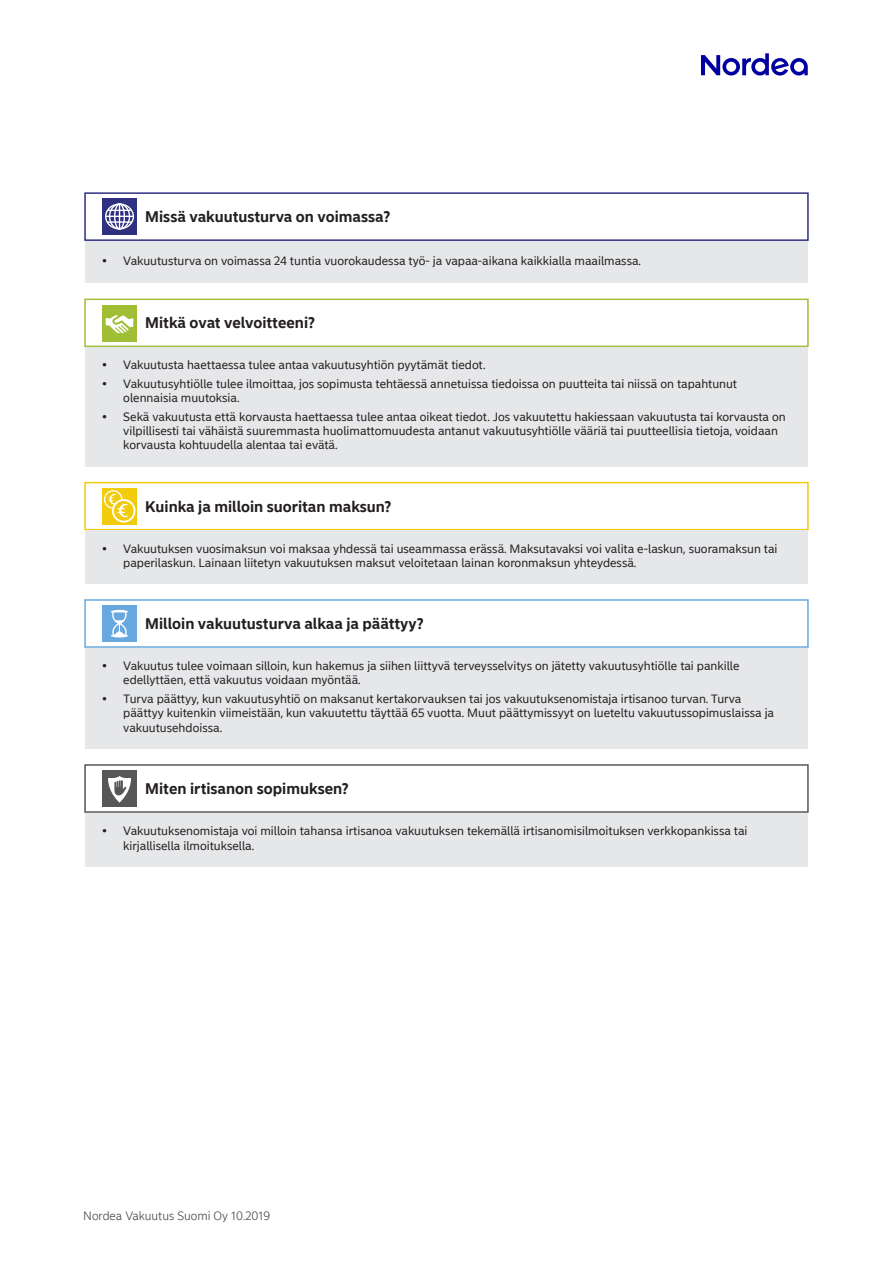
<style>
.page{position:relative;width:893px;height:1263px;background:#fff}
.page>*{position:absolute;margin:0;border:0;box-sizing:border-box;transform-origin:0 0}
.Laatikko_otsikko__H3{font:700 15px "Nordea Sans Small";color:#231f20}
.Cover_subhead__H3{font:700 15px "Nordea Sans Small";color:#231f20}
.t1{font:12px/14.4px "Nordea Sans Small";color:#231f20}
.t2{font:300 12px "Nordea Sans Small";color:#474748}
</style>
<div class="page">
<svg style="left:701px;top:53px;width:107px;height:23px"></svg>
<div style="left:84px;top:192px;width:725px;height:49px;border:2px solid #2f3080"></div>
<div style="left:85px;top:241px;width:723px;height:42px;background:#e6e7e9"></div>
<div style="left:84px;top:299px;width:725px;height:48px;border:2px solid #a0bf36"></div>
<div style="left:85px;top:347px;width:723px;height:119px;background:#e6e7e9"></div>
<div style="left:84px;top:482px;width:725px;height:48px;border:2px solid #f2cb0a"></div>
<div style="left:85px;top:531px;width:723px;height:53px;background:#e6e7e9"></div>
<div style="left:84px;top:599px;width:725px;height:49px;border:2px solid #69a8de"></div>
<div style="left:85px;top:648px;width:723px;height:101px;background:#e6e7e9"></div>
<div style="left:84px;top:764px;width:725px;height:49px;border:2px solid #575755"></div>
<div style="left:85px;top:813px;width:723px;height:54px;background:#e6e7e9"></div>
<div style="left:102px;top:199px;width:35px;height:36px;background:#2f3080"></div>
<div style="left:105px;top:203px;width:29px;height:26px;border:1px solid #fff;border-radius:50%"></div>
<div style="left:109px;top:203px;width:21px;height:26px;border:1px solid #fff;border-radius:50%"></div>
<div style="left:114px;top:203px;width:11px;height:26px;border:1px solid #fff;border-radius:50%"></div>
<svg style="left:106px;top:204px;width:27px;height:26px"></svg>
<div style="left:102px;top:305px;width:35px;height:36px;background:#a0bf36"></div>
<svg style="left:106px;top:315px;width:28px;height:19px"></svg>
<div style="left:102px;top:488px;width:35px;height:36px;background:#f2cb0a"></div>
<div style="left:104px;top:490px;width:18px;height:19px;border:1px solid #fff;border-radius:50%"></div>
<svg style="left:113px;top:500px;width:22px;height:22px"></svg>
<div style="left:112px;top:499px;width:23px;height:24px;border:2px solid #fff;border-radius:50%"></div>
<svg style="left:107px;top:493px;width:22px;height:25px"></svg>
<div style="left:102px;top:605px;width:35px;height:37px;background:#69a8de"></div>
<svg style="left:111px;top:610px;width:17px;height:28px"></svg>
<div style="left:102px;top:770px;width:35px;height:37px;background:#575755"></div>
<svg style="left:108px;top:776px;width:23px;height:26px"></svg>
<h3 class="Cover_subhead__H3" style="left:145px;top:208px;width:246px">Missä vakuutusturva on voimassa?</h3>
<p class="t1" style="left:102px;top:254px;width:541px">• Vakuutusturva on voimassa 24 tuntia vuorokaudessa työ- ja vapaa-aikana kaikkialla maailmassa.</p>
<h3 class="Laatikko_otsikko__H3" style="left:145px;top:314px;width:171px">Mitkä ovat velvoitteeni?</h3>
<p class="t1" style="left:102px;top:358px;width:385px">• Vakuutusta haettaessa tulee antaa vakuutusyhtiön pyytämät tiedot.</p>
<p class="t1" style="left:123px;top:376px;width:615px;text-indent:-21px">• Vakuutusyhtiölle tulee ilmoittaa, jos sopimusta tehtäessä annetuissa tiedoissa on puutteita tai niissä on tapahtunut olennaisia muutoksia.</p>
<p class="t1" style="left:123px;top:409px;width:664px;text-indent:-21px">• Sekä vakuutusta että korvausta haettaessa tulee antaa oikeat tiedot. Jos vakuutettu hakiessaan vakuutusta tai korvausta on vilpillisesti tai vähäistä suuremmasta huolimattomuudesta antanut vakuutusyhtiölle vääriä tai puutteellisia tietoja, voidaan korvausta kohtuudella alentaa tai evätä.</p>
<h3 class="Laatikko_otsikko__H3" style="left:145px;top:497px;width:248px">Kuinka ja milloin suoritan maksun?</h3>
<p class="t1" style="left:123px;top:541px;width:656px;text-indent:-21px">• Vakuutuksen vuosimaksun voi maksaa yhdessä tai useammassa erässä. Maksutavaksi voi valita e-laskun, suoramaksun tai paperilaskun. Lainaan liitetyn vakuutuksen maksut veloitetaan lainan koronmaksun yhteydessä.</p>
<h3 class="Laatikko_otsikko__H3" style="left:145px;top:615px;width:280px">Milloin vakuutusturva alkaa ja päättyy?</h3>
<p class="t1" style="left:123px;top:659px;width:618px;text-indent:-21px">• Vakuutus tulee voimaan silloin, kun hakemus ja siihen liittyvä terveysselvitys on jätetty vakuutusyhtiölle tai pankille edellyttäen, että vakuutus voidaan myöntää.</p>
<p class="t1" style="left:123px;top:692px;width:652px;text-indent:-21px">• Turva päättyy, kun vakuutusyhtiö on maksanut kertakorvauksen tai jos vakuutuksenomistaja irtisanoo turvan. Turva päättyy kuitenkin viimeistään, kun vakuutettu täyttää 65 vuotta. Muut päättymissyyt on lueteltu vakuutussopimuslaissa ja vakuutusehdoissa.</p>
<h3 class="Laatikko_otsikko__H3" style="left:145px;top:779px;width:205px">Miten irtisanon sopimuksen?</h3>
<p class="t1" style="left:123px;top:824px;width:626px;text-indent:-21px">• Vakuutuksenomistaja voi milloin tahansa irtisanoa vakuutuksen tekemällä irtisanomisilmoituksen verkkopankissa tai kirjallisella ilmoituksella.</p>
<p class="t2" style="left:83px;top:1208px;width:188px">Nordea Vakuutus Suomi Oy 10.2019</p>
</div>
